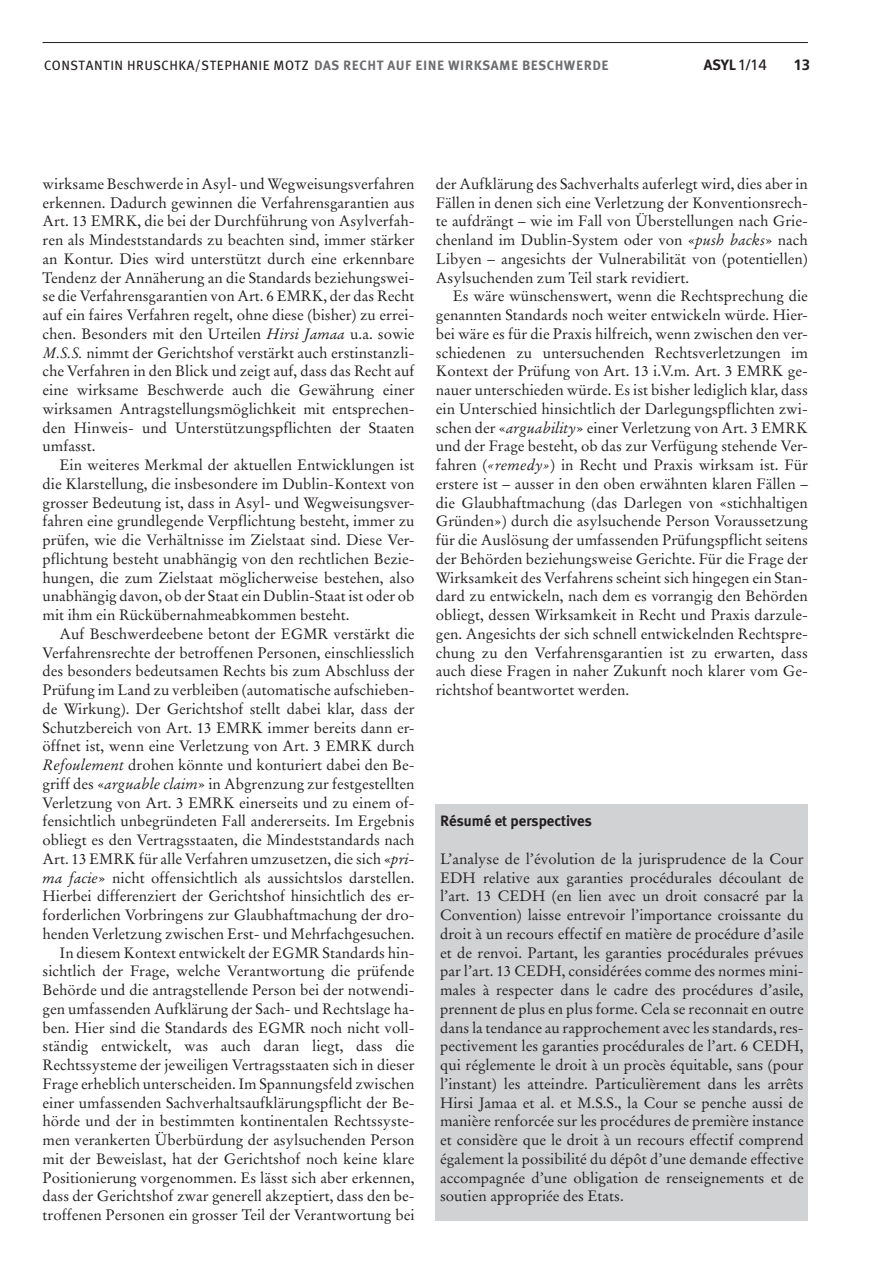
<style>
.page{position:relative;width:893px;height:1263px;background:#fff}
.page>*{position:absolute;margin:0;border:0;box-sizing:border-box;transform-origin:0 0}
.t1{font:15px/18.8px "Stempel Garamond";color:#231f20;text-align:justify}
.t2{font:700 15px "Meta Plus";color:#231f20}
.t3{font:700 15px "Frutiger";color:#231f20}
.t4{font:13.5px "Meta Plus Bold Caps";letter-spacing:.035em;color:#6c6d70}
.t5{font:13.5px "Meta Plus";letter-spacing:.1em;color:#231f20}
.s1{font-family:"Meta Plus";color:#231f20}
.s2{font-family:"Frutiger";font-weight:400}
.s3{font-style:italic}
</style>
<div class="page">
<hr style="left:43px;top:42px;width:765px;height:1px;background:#231f20">
<div style="left:436px;top:804px;width:372px;height:416px;background:#d1d2d4"></div>
<p class="t5" style="left:44px;top:58px;width:119px">CONSTANTIN HRUSCHKA</p>
<p class="t4" style="left:195px;top:58px;width:415px"><span class="s1">/STEPHANIE MOTZ</span> DAS RECHT AUF EINE WIRKSAME BESCHWERDE</p>
<p class="t2" style="left:704px;top:56px;width:64px">ASYL<span class="s2">1/14</span></p>
<p class="t3" style="left:793px;top:56px;width:18px">13</p>
<p class="t1" style="left:43px;top:174px;width:374px">wirksame Beschwerde in Asyl- und Wegweisungsverfahren erkennen. Dadurch gewinnen die Verfahrensgarantien aus Art. 13 EMRK, die bei der Durchführung von Asylverfah&shy;ren als Mindeststandards zu beachten sind, immer stärker an Kontur. Dies wird unterstützt durch eine erkennbare Tendenz der Annäherung an die Standards beziehungswei&shy;se die Verfahrensgarantien von Art. 6 EMRK, der das Recht auf ein faires Verfahren regelt, ohne diese (bisher) zu errei&shy;chen. Besonders mit den Urteilen <span class="s3">Hirsi Jamaa</span> u.a. sowie <span class="s3">M.S.S.</span> nimmt der Gerichtshof verstärkt auch erstinstanzli&shy;che Verfahren in den Blick und zeigt auf, dass das Recht auf eine wirksame Beschwerde auch die Gewährung einer wirksamen Antragstellungsmöglichkeit mit entsprechen&shy;den Hinweis- und Unterstützungspflichten der Staaten umfasst.</p>
<p class="t1" style="left:43px;top:456px;width:374px;text-indent:17px">Ein weiteres Merkmal der aktuellen Entwicklungen ist die Klarstellung, die insbesondere im Dublin-Kontext von grosser Bedeutung ist, dass in Asyl- und Wegweisungsver&shy;fahren eine grundlegende Verpflichtung besteht, immer zu prüfen, wie die Verhältnisse im Zielstaat sind. Diese Ver&shy;pflichtung besteht unabhängig von den rechtlichen Bezie&shy;hungen, die zum Zielstaat möglicherweise bestehen, also unabhängig davon, ob der Staat ein Dublin-Staat ist oder ob mit ihm ein Rückübernahmeabkommen besteht.</p>
<p class="t1" style="left:43px;top:624px;width:374px;text-align:right">Auf Beschwerdeebene betont der EGMR verstärkt die Verfahrensrechte der betroffenen Personen, einschliesslich des besonders bedeutsamen Rechts bis zum Abschluss der Prüfung im Land zu verbleiben (automatische aufschieben&shy;de Wirkung). Der Gerichtshof stellt dabei klar, dass der Schutzbereich von Art. 13 EMRK immer bereits dann er&shy;öffnet ist, wenn eine Verletzung von Art. 3 EMRK durch <span class="s3">Refoulement</span> drohen könnte und konturiert dabei den Be&shy;griff des «<span class="s3">arguable claim</span>» in Abgrenzung zur festgestellten Verletzung von Art. 3 EMRK einerseits und zu einem of&shy;fensichtlich unbegründeten Fall andererseits. Im Ergebnis obliegt es den Vertragsstaaten, die Mindeststandards nach Art. 13 EMRK für alle Verfahren umzusetzen, die sich «<span class="s3">pri&shy;ma facie</span>» nicht offensichtlich als aussichtslos darstellen.<br>Hierbei differenziert der Gerichtshof hinsichtlich des er&shy;forderlichen Vorbringens zur Glaubhaftmachung der dro&shy;henden Verletzung zwischen Erst- und Mehrfachgesuchen.<br>In diesem Kontext entwickelt der EGMR Standards hin&shy;sichtlich der Frage, welche Verantwortung die prüfende Behörde und die antragstellende Person bei der notwendi&shy;gen umfassenden Aufklärung der Sach- und Rechtslage ha&shy;ben. Hier sind die Standards des EGMR noch nicht voll&shy;ständig entwickelt, was auch daran liegt, dass die Rechtssysteme der jeweiligen Vertragsstaaten sich in dieser Frage erheblich unterscheiden. Im Spannungsfeld zwischen einer umfassenden Sachverhaltsaufklärungspflicht der Be&shy;hörde und der in bestimmten kontinentalen Rechtssyste&shy;men verankerten Überbürdung der asylsuchenden Person mit der Beweislast, hat der Gerichtshof noch keine klare Positionierung vorgenommen. Es lässt sich aber erkennen, dass der Gerichtshof zwar generell akzeptiert, dass den be&shy;troffenen Personen ein grosser Teil der Verantwortung bei</p>
<p class="t1" style="left:436px;top:174px;width:374px">der Aufklärung des Sachverhalts auferlegt wird, dies aber in Fällen in denen sich eine Verletzung der Konventionsrech&shy;te aufdrängt – wie im Fall von Überstellungen nach Grie&shy;chenland im Dublin-System oder von «<span class="s3">push backs</span>» nach Libyen – angesichts der Vulnerabilität von (potentiellen)<br>Asylsuchenden zum Teil stark revidiert.</p>
<p class="t1" style="left:436px;top:287px;width:374px;text-indent:17px">Es wäre wünschenswert, wenn die Rechtsprechung die genannten Standards noch weiter entwickeln würde. Hier&shy;bei wäre es für die Praxis hilfreich, wenn zwischen den ver&shy;schiedenen zu untersuchenden Rechtsverletzungen im Kontext der Prüfung von Art. 13 i.V.m. Art. 3 EMRK ge&shy;nauer unterschieden würde. Es ist bisher lediglich klar, dass ein Unterschied hinsichtlich der Darlegungspflichten zwi&shy;schen der «<span class="s3">arguability</span>» einer Verletzung von Art. 3 EMRK und der Frage besteht, ob das zur Verfügung stehende Ver&shy;fahren (<span class="s3">«remedy»</span>) in Recht und Praxis wirksam ist. Für erstere ist – ausser in den oben erwähnten klaren Fällen – die Glaubhaftmachung (das Darlegen von «stichhaltigen Gründen») durch die asylsuchende Person Voraussetzung für die Auslösung der umfassenden Prüfungspflicht seitens der Behörden beziehungsweise Gerichte. Für die Frage der Wirksamkeit des Verfahrens scheint sich hingegen ein Stan&shy;dard zu entwickeln, nach dem es vorrangig den Behörden obliegt, dessen Wirksamkeit in Recht und Praxis darzule&shy;gen. Angesichts der sich schnell entwickelnden Rechtspre&shy;chung zu den Verfahrensgarantien ist zu erwarten, dass auch diese Fragen in naher Zukunft noch klarer vom Ge&shy;richtshof beantwortet werden.</p>
<p class="t2" style="left:440px;top:812px;width:153px">Résumé et perspectives</p>
<p class="t1" style="left:440px;top:849px;width:365px">L’analyse de l’évolution de la jurisprudence de la Cour EDH relative aux garanties procédurales découlant de l’art. 13 CEDH (en lien avec un droit consacré par la Convention) laisse entrevoir l’importance croissante du droit à un recours effectif en matière de procédure d’asile et de renvoi. Partant, les garanties procédurales prévues par l’art. 13 CEDH, considérées comme des normes mini&shy;males à respecter dans le cadre des procédures d’asile, prennent de plus en plus forme. Cela se reconnait en outre dans la tendance au rapprochement avec les standards, res&shy;pectivement les garanties procédurales de l’art. 6 CEDH, qui réglemente le droit à un procès équitable, sans (pour l’instant) les atteindre. Particulièrement dans les arrêts Hirsi Jamaa et al. et M.S.S., la Cour se penche aussi de manière renforcée sur les procédures de première instance et considère que le droit à un recours effectif comprend également la possibilité du dépôt d’une demande effective accompagnée d’une obligation de renseignements et de soutien appropriée des Etats.</p>
</div>
